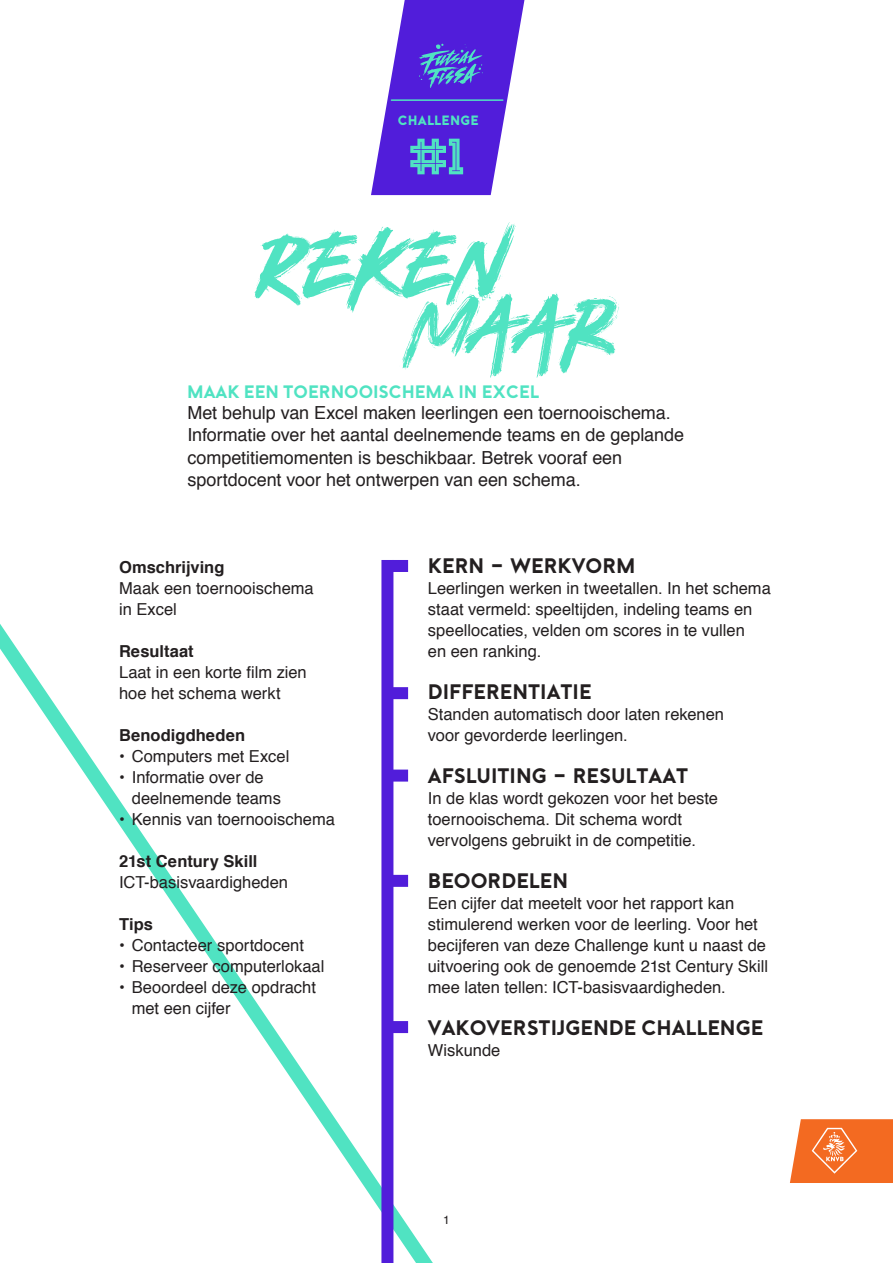
<style>
.page{position:relative;width:893px;height:1263px;background:#fff}
.page>*{position:absolute;margin:0;border:0;box-sizing:border-box;transform-origin:0 0}
.Bodytekst{font:130.5px "Lakeshore";letter-spacing:.025em;color:#50e3c2}
.Bodytekst-2{font:51px "Homestead Inline";color:#50e3c2}
.Heading{font:700 21px "Baron FW";color:#231f20}
.Bodytekst-3{font:18px/22.5px "Helvetica";letter-spacing:-.005em;color:#231f20}
.Heading-2{font:700 18px "Baron FW";color:#50e3c2}
.Bodytekst-4{font:16.5px/21px "Helvetica";color:#231f20}
.Subkopjes_links{font:700 16.5px "Helvetica";color:#231f20}
.Bodytekst-5{font:900 13.5px "Baron FW";letter-spacing:.015em;color:#50e3c2}
.t1{font:12px "Helvetica";color:#231f20}
</style>
<div class="page">
<svg style="left:0;top:589px;width:433px;height:674px"></svg>
<div style="left:381px;top:560px;width:12px;height:703px;background:#511dda"></div>
<div style="left:392px;top:560px;width:16px;height:12px;background:#511dda"></div>
<div style="left:392px;top:687px;width:16px;height:12px;background:#511dda"></div>
<div style="left:392px;top:769px;width:16px;height:12px;background:#511dda"></div>
<div style="left:392px;top:875px;width:16px;height:12px;background:#511dda"></div>
<div style="left:392px;top:1021px;width:16px;height:12px;background:#511dda"></div>
<svg style="left:790px;top:1119px;width:103px;height:64px;background:#f47a39"></svg>
<svg style="left:371px;top:0;width:153px;height:195px"></svg>
<hr style="left:391px;top:99px;width:112px;height:2px;background:#50e3c2">
<p class="Bodytekst-5" style="left:398px;top:114px;width:82px">CHALLENGE</p>
<p class="Bodytekst-2" style="left:410px;top:127px;width:58px">#1</p>
<p class="Bodytekst" style="left:259px;top:202px;width:249px">REKEN</p>
<p class="Bodytekst" style="left:413px;top:264px;width:201px">MAAR</p>
<p class="Heading-2" style="left:187px;top:382px;width:353px">MAAK EEN TOERNOOISCHEMA IN EXCEL</p>
<p class="Bodytekst-3" style="left:187px;top:402px;width:498px">Met behulp van Excel maken leerlingen een toernooischema.<br>Informatie over het aantal deelnemende teams en de geplande competitiemomenten is beschikbaar. Betrek vooraf een sportdocent voor het ontwerpen van een schema.</p>
<p class="Subkopjes_links" style="left:119px;top:554px;width:107px">Omschrijving</p>
<p class="Bodytekst-4" style="left:119px;top:578px;width:196px">Maak een toernooischema in Excel</p>
<p class="Subkopjes_links" style="left:119px;top:638px;width:76px">Resultaat</p>
<p class="Bodytekst-4" style="left:119px;top:662px;width:189px">Laat in een korte film zien hoe het schema werkt</p>
<p class="Subkopjes_links" style="left:119px;top:722px;width:128px">Benodigdheden</p>
<p class="Bodytekst-4" style="left:119px;top:746px;width:172px">• Computers met Excel</p>
<p class="Bodytekst-4" style="left:132px;top:767px;width:151px;text-indent:-13px">• Informatie over de deelnemende teams</p>
<p class="Bodytekst-4" style="left:119px;top:809px;width:217px">• Kennis van toernooischema</p>
<p class="Subkopjes_links" style="left:119px;top:848px;width:140px">21st Century Skill</p>
<p class="Bodytekst-4" style="left:119px;top:872px;width:171px">ICT-basisvaardigheden</p>
<p class="Subkopjes_links" style="left:119px;top:911px;width:35px">Tips</p>
<p class="Bodytekst-4" style="left:119px;top:935px;width:186px">• Contacteer sportdocent</p>
<p class="Bodytekst-4" style="left:119px;top:956px;width:207px">• Reserveer computerlokaal</p>
<p class="Bodytekst-4" style="left:132px;top:977px;width:186px;text-indent:-13px">• Beoordeel deze opdracht met een cijfer</p>
<p class="Heading" style="left:428px;top:555px;width:209px">KERN - WERKVORM</p>
<p class="Bodytekst-4" style="left:428px;top:578px;width:344px">Leerlingen werken in tweetallen. In het schema staat vermeld: speeltijden, indeling teams en speellocaties, velden om scores in te vullen</p>
<p class="Bodytekst-4" style="left:428px;top:641px;width:115px">en een ranking.</p>
<p class="Heading" style="left:428px;top:681px;width:165px">DIFFERENTIATIE</p>
<p class="Bodytekst-4" style="left:428px;top:704px;width:298px">Standen automatisch door laten rekenen</p>
<p class="Bodytekst-4" style="left:428px;top:725px;width:201px">voor gevorderde leerlingen.</p>
<p class="Heading" style="left:428px;top:765px;width:262px">AFSLUITING - RESULTAAT</p>
<p class="Bodytekst-4" style="left:428px;top:788px;width:292px">In de klas wordt gekozen voor het beste toernooischema. Dit schema wordt</p>
<p class="Bodytekst-4" style="left:428px;top:830px;width:270px">vervolgens gebruikt in de competitie.</p>
<p class="Heading" style="left:428px;top:870px;width:142px">BEOORDELEN</p>
<p class="Bodytekst-4" style="left:428px;top:893px;width:342px">Een cijfer dat meetelt voor het rapport kan stimulerend werken voor de leerling. Voor het becijferen van deze Challenge kunt u naast de uitvoering ook de genoemde 21st Century Skill mee laten tellen: ICT-basisvaardigheden.</p>
<p class="Heading" style="left:428px;top:1017px;width:337px">VAKOVERSTIJGENDE CHALLENGE</p>
<p class="Bodytekst-4" style="left:428px;top:1040px;width:74px">Wiskunde</p>
<p class="t1" style="left:443px;top:1211px;width:8px">1</p>
</div>
